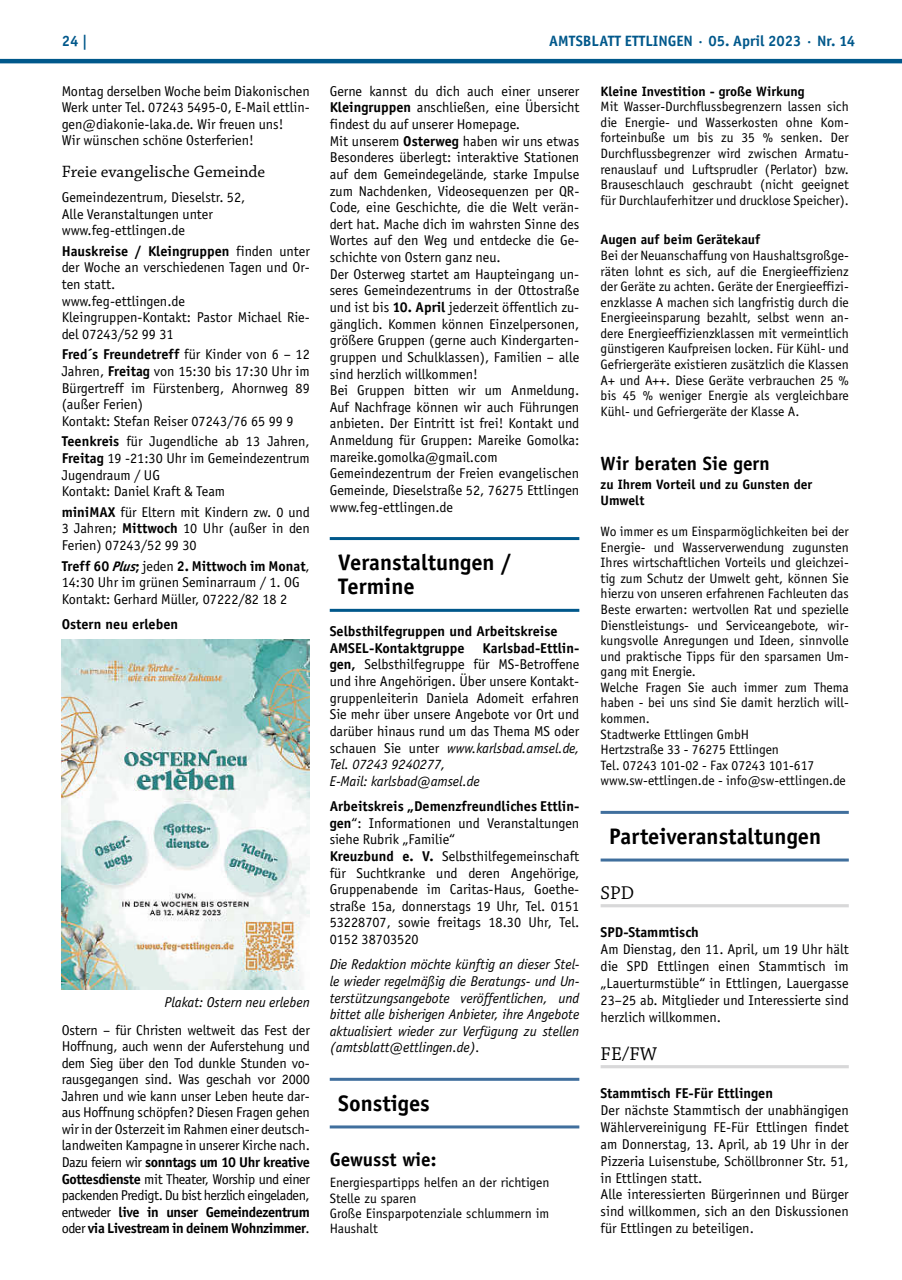
<style>
.page{position:relative;width:902px;height:1280px;background:#fff}
.page>*{position:absolute;margin:0;border:0;box-sizing:border-box;transform-origin:0 0}
.t1{font:700 22.5px/24.2px "Officina Sans";color:#000}
.t2{font:19.5px "Chaparral Pro";color:#000}
.t3{font:700 19.2px "Officina Sans";color:#000}
.t4{font:17.25px "Chaparral Pro";color:#000}
.t5{font:700 15px "Officina Sans";color:#00588b}
.t6{font:14.25px/16.6px "Officina Sans";color:#000}
.t7{font:italic 14.25px/16.6px "Officina Sans";color:#000;text-align:justify}
.t8{font:700 14.25px/16.6px "Officina Sans";color:#000}
.t9{font:13.65px/15.6px "Officina Sans";color:#000}
.t10{font:700 13.65px/15.6px "Officina Sans";color:#000}
.s1{font-weight:700}
.s2{font-weight:700;font-style:italic}
.s3{font-style:italic}
</style>
<div class="page">
<hr style="left:0;top:59px;width:901px;height:4px;background:#00588b">
<img style="left:62px;top:640px;width:248px;height:349px">
<hr style="left:330px;top:537px;width:249px;height:3px;background:#00588b">
<hr style="left:330px;top:609px;width:249px;height:3px;background:#00588b">
<hr style="left:330px;top:1078px;width:249px;height:3px;background:#406f9d">
<hr style="left:330px;top:1125px;width:249px;height:3px;background:#406f9d">
<hr style="left:600px;top:811px;width:248px;height:3px;background:#406f9d">
<hr style="left:600px;top:858px;width:248px;height:3px;background:#406f9d">
<hr style="left:600px;top:904px;width:248px;height:3px;background:#d8d8d9">
<hr style="left:600px;top:1065px;width:248px;height:3px;background:#d8d8d9">
<p class="t5" style="left:62px;top:32px;width:28px">24 |</p>
<p class="t5" style="left:549px;top:32px;width:307px">AMTSBLATT ETTLINGEN · 05. April 2023 · Nr. 14</p>
<p class="t6" style="left:62px;top:83px;width:250px">Montag derselben Woche beim Diakonischen Werk unter Tel. 07243 5495-0, E-Mail ettlin&shy;gen@diakonie-laka.de. Wir freuen uns!<br>Wir wünschen schöne Osterferien!</p>
<p class="t4" style="left:62px;top:162px;width:205px">Freie evangelische Gemeinde</p>
<p class="t6" style="left:62px;top:189px;width:185px">Gemeindezentrum, Dieselstr. 52,<br>Alle Veranstaltungen unter www.feg-ettlingen.de</p>
<p class="t6" style="left:62px;top:243px;width:250px"><span class="s1">Hauskreise / Kleingruppen</span> finden unter der Woche an verschiedenen Tagen und Or&shy;ten statt.<br>www.feg-ettlingen.de<br>Kleingruppen-Kontakt: Pastor Michael Rie&shy;del 07243/52 99 31</p>
<p class="t6" style="left:62px;top:346px;width:250px"><span class="s1">Fred´s Freundetreff</span> für Kinder von 6 – 12<br>Jahren, <span class="s1">Freitag</span> von 15:30 bis 17:30 Uhr im Bürgertreff im Fürstenberg, Ahornweg 89 (außer Ferien)<br>Kontakt: Stefan Reiser 07243/76 65 99 9</p>
<p class="t6" style="left:62px;top:433px;width:250px"><span class="s1">Teenkreis</span> für Jugendliche ab 13 Jahren,<br><span class="s1">Freitag</span> 19 -21:30 Uhr im Gemeindezentrum<br>Jugendraum / UG<br>Kontakt: Daniel Kraft &amp; Team</p>
<p class="t6" style="left:62px;top:504px;width:250px;text-align:justify"><span class="s1">miniMAX</span> für Eltern mit Kindern zw. 0 und 3 Jahren; <span class="s1">Mittwoch</span> 10 Uhr (außer in den Ferien) 07243/52 99 30</p>
<p class="t6" style="left:62px;top:558px;width:250px"><span class="s1">Treff 60</span> <span class="s2">Plus</span><span class="s1">;</span> jeden <span class="s1">2. Mittwoch im Monat</span>,<br>14:30 Uhr im grünen Seminarraum / 1. OG<br>Kontakt: Gerhard Müller, 07222/82 18 2</p>
<p class="t8" style="left:62px;top:616px;width:118px">Ostern neu erleben</p>
<p class="t6" style="left:330px;top:83px;width:251px">Gerne kannst du dich auch einer unserer <span class="s1">Kleingruppen</span> anschließen, eine Übersicht findest du auf unserer Homepage.<br>Mit unserem <span class="s1">Osterweg</span> haben wir uns etwas Besonderes überlegt: interaktive Stationen auf dem Gemeindegelände, starke Impulse zum Nachdenken, Videosequenzen per QR-Code, eine Geschichte, die die Welt verän&shy;dert hat. Mache dich im wahrsten Sinne des Wortes auf den Weg und entdecke die Ge&shy;schichte von Ostern ganz neu.<br>Der Osterweg startet am Haupteingang un&shy;seres Gemeindezentrums in der Ottostraße und ist bis <span class="s1">10. April</span> jederzeit öffentlich zu&shy;gänglich. Kommen können Einzelpersonen, größere Gruppen (gerne auch Kindergarten&shy;gruppen und Schulklassen), Familien – alle sind herzlich willkommen!<br>Bei Gruppen bitten wir um Anmeldung.<br>Auf Nachfrage können wir auch Führungen anbieten. Der Eintritt ist frei! Kontakt und Anmeldung für Gruppen: Mareike Gomolka: mareike.gomolka@gmail.com Gemeindezentrum der Freien evangelischen Gemeinde, Dieselstraße 52, 76275 Ettlingen www.feg-ettlingen.de</p>
<h1 class="t1" style="left:338px;top:550px;width:175px">Veranstaltungen /<br>Termine</h1>
<p class="t8" style="left:330px;top:623px;width:229px">Selbsthilfegruppen und Arbeitskreise<br>AMSEL-Kontaktgruppe</p>
<p class="t10" style="left:600px;top:83px;width:205px">Kleine Investition - große Wirkung</p>
<p class="t9" style="left:600px;top:99px;width:250px;text-align:justify">Mit Wasser-Durchflussbegrenzern lassen sich die Energie- und Wasserkosten ohne Kom&shy;forteinbuße um bis zu 35 % senken. Der Durchflussbegrenzer wird zwischen Armatu&shy;renauslauf und Luftsprudler (Perlator) bzw.<br>Brauseschlauch geschraubt (nicht geeignet für Durchlauferhitzer und drucklose Speicher).</p>
<p class="t10" style="left:600px;top:232px;width:161px">Augen auf beim Gerätekauf</p>
<p class="t9" style="left:600px;top:248px;width:250px;text-align:justify">Bei der Neuanschaffung von Haushaltsgroßge&shy;räten lohnt es sich, auf die Energieeffizienz der Geräte zu achten. Geräte der Energieeffizi&shy;enzklasse A machen sich langfristig durch die Energieeinsparung bezahlt, selbst wenn an&shy;dere Energieeffizienzklassen mit vermeintlich günstigeren Kaufpreisen locken. Für Kühl- und Gefriergeräte existieren zusätzlich die Klassen A+ und A++. Diese Geräte verbrauchen 25 % bis 45 % weniger Energie als vergleichbare Kühl- und Gefriergeräte der Klasse A.</p>
<h3 class="t3" style="left:600px;top:451px;width:171px">Wir beraten Sie gern</h3>
<p class="t10" style="left:600px;top:477px;width:213px">zu Ihrem Vorteil und zu Gunsten der<br>Umwelt</p>
<p class="t9" style="left:600px;top:524px;width:250px">Wo immer es um Einsparmöglichkeiten bei der Energie- und Wasserverwendung zugunsten Ihres wirtschaftlichen Vorteils und gleichzei&shy;tig zum Schutz der Umwelt geht, können Sie hierzu von unseren erfahrenen Fachleuten das Beste erwarten: wertvollen Rat und spezielle Dienstleistungs- und Serviceangebote, wir&shy;kungsvolle Anregungen und Ideen, sinnvolle und praktische Tipps für den sparsamen Um&shy;gang mit Energie.<br>Welche Fragen Sie auch immer zum Thema haben - bei uns sind Sie damit herzlich will&shy;kommen.<br>Stadtwerke Ettlingen GmbH<br>Hertzstraße 33 - 76275 Ettlingen<br>Tel. 07243 101-02 - Fax 07243 101-617 www.sw-ettlingen.de - info@sw-ettlingen.de</p>
<h1 class="t1" style="left:609px;top:824px;width:213px">Parteiveranstaltungen</h1>
<h2 class="t2" style="left:600px;top:882px;width:35px">SPD</h2>
<p class="t8" style="left:600px;top:924px;width:100px">SPD-Stammtisch</p>
<p class="t6" style="left:600px;top:941px;width:250px;text-align:justify">Am Dienstag, den 11. April, um 19 Uhr hält die SPD Ettlingen einen Stammtisch im „Lauerturmstüble“ in Ettlingen, Lauergasse 23–25 ab. Mitglieder und Interessierte sind herzlich willkommen.</p>
<h2 class="t2" style="left:600px;top:1043px;width:58px">FE/FW</h2>
<p class="t8" style="left:600px;top:1085px;width:174px">Stammtisch FE-Für Ettlingen</p>
<p class="t6" style="left:600px;top:1102px;width:250px">Der nächste Stammtisch der unabhängigen Wählervereinigung FE-Für Ettlingen findet am Donnerstag, 13. April, ab 19 Uhr in der Pizzeria Luisenstube, Schöllbronner Str. 51, in Ettlingen statt.<br>Alle interessierten Bürgerinnen und Bürger sind willkommen, sich an den Diskussionen für Ettlingen zu beteiligen.</p>
<p class="t6" style="left:330px;top:640px;width:251px;text-indent:153px"><span class="s1">Karlsbad-Ettlin&shy;gen,</span> Selbsthilfegruppe für MS-Betroffene und ihre Angehörigen. Über unsere Kontakt&shy;gruppenleiterin Daniela Adomeit erfahren Sie mehr über unsere Angebote vor Ort und darüber hinaus rund um das Thema MS oder schauen Sie unter <span class="s3">www.karlsbad.amsel.de, Tel. 07243 9240277,<br>E-Mail: karlsbad@amsel.de</span></p>
<p class="t6" style="left:330px;top:798px;width:251px"><span class="s1">Arbeitskreis „Demenzfreundliches Ettlin&shy;gen</span>“: Informationen und Veranstaltungen siehe Rubrik „Familie“<br><span class="s1">Kreuzbund e. V.</span> Selbsthilfegemeinschaft für Suchtkranke und deren Angehörige, Gruppenabende im Caritas-Haus, Goethe&shy;straße 15a, donnerstags 19 Uhr, Tel. 0151<br>53228707, sowie freitags 18.30 Uhr, Tel.<br>0152 38703520</p>
<p class="t7" style="left:330px;top:956px;width:251px">Die Redaktion möchte künftig an dieser Stel&shy;le wieder regelmäßig die Beratungs- und Un&shy;terstützungsangebote veröffentlichen, und bittet alle bisherigen Anbieter, ihre Angebote aktualisiert wieder zur Verfügung zu stellen (amtsblatt@ettlingen.de).</p>
<h1 class="t1" style="left:338px;top:1090px;width:93px">Sonstiges</h1>
<h3 class="t3" style="left:330px;top:1147px;width:108px">Gewusst wie:</h3>
<p class="t9" style="left:330px;top:1175px;width:221px">Energiespartipps helfen an der richtigen<br>Stelle zu sparen<br>Große Einsparpotenziale schlummern im<br>Haushalt</p>
<p class="t7" style="left:164px;top:994px;width:147px">Plakat: Ostern neu erleben</p>
<p class="t6" style="left:62px;top:1021px;width:250px;text-align:justify">Ostern – für Christen weltweit das Fest der Hoffnung, auch wenn der Auferstehung und dem Sieg über den Tod dunkle Stunden vo&shy;rausgegangen sind. Was geschah vor 2000<br>Jahren und wie kann unser Leben heute dar&shy;aus Hoffnung schöpfen? Diesen Fragen gehen wir in der Osterzeit im Rahmen einer deutsch&shy;landweiten Kampagne in unserer Kirche nach.<br>Dazu feiern wir <span class="s1">sonntags um 10 Uhr kreative Gottesdienste</span> mit Theater, Worship und einer packenden Predigt. Du bist herzlich eingeladen, entweder <span class="s1">live in unser Gemeindezentrum </span>oder <span class="s1">via Livestream in deinem Wohnzimmer</span>.</p>
</div>
